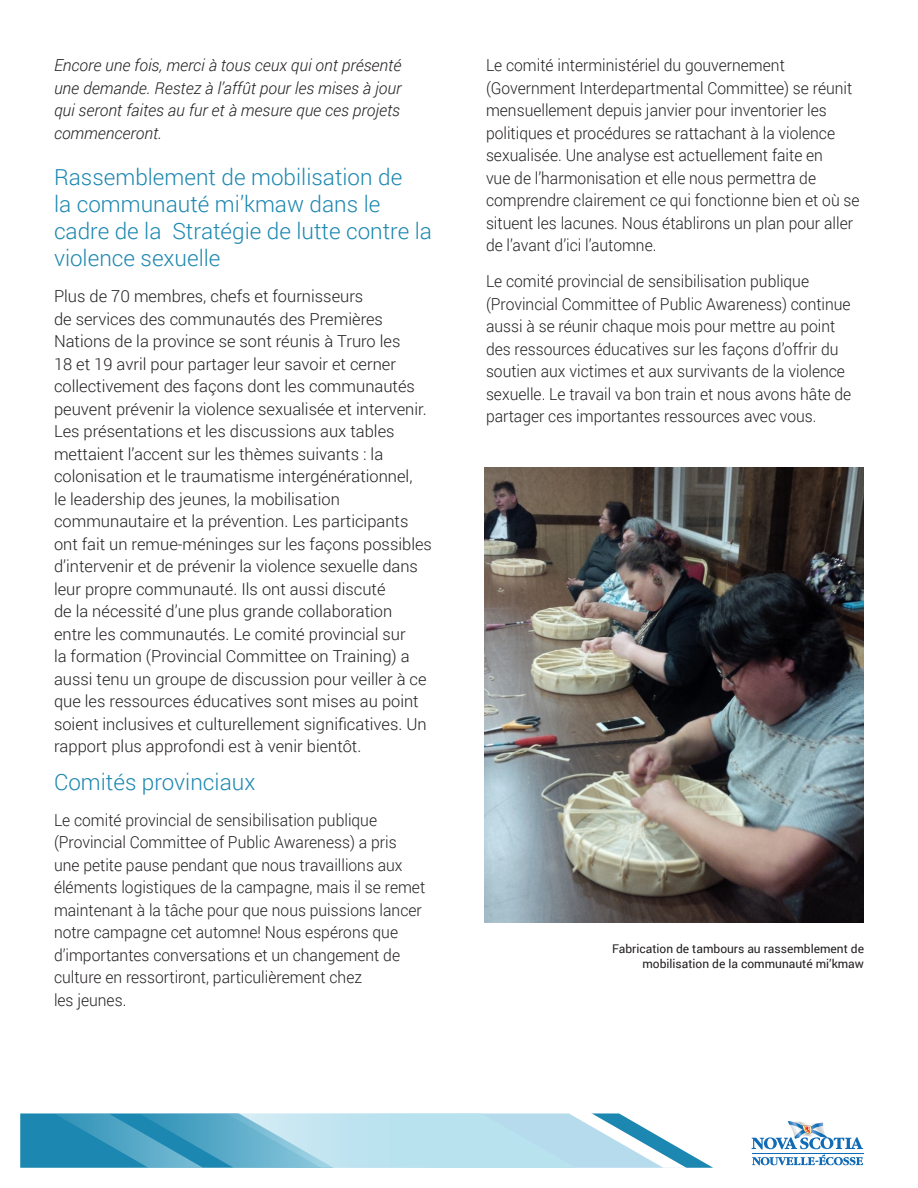
<style>
.page{position:relative;width:918px;height:1188px;background:#fff}
.page>*{position:absolute;margin:0;border:0;box-sizing:border-box;transform-origin:0 0}
.Subtitle_1{font:300 22.5px/27px "Roboto";color:#1c87b0}
.Body_Text_-_Main{font:300 16.5px/22.5px "Roboto";color:#231f20;scale:.95 1}
.Body_Text_-_Main-2{font:300 16.5px/22.5px "Roboto";color:#231f20}
.Body_Text_-_Main-3{font:italic 300 16.5px/22.5px "Roboto";color:#231f20;text-align:justify}
.t1{font:12px/14.4px "Roboto";color:#231f20;text-align:right}
</style>
<div class="page">
<svg style="left:752px;top:1155px;width:111px;height:10px"></svg>
<hr style="left:752px;top:1153px;width:112px;height:1px;background:#106bb6">
<svg style="left:752px;top:1121px;width:111px;height:28px"></svg>
<svg style="left:20px;top:1113px;width:693px;height:55px;background:#8dc6db"></svg>
<img style="left:485px;top:468px;width:379px;height:454px">
<p class="Body_Text_-_Main-3" style="left:54px;top:54px;width:349px">Encore une fois, merci à tous ceux qui ont présenté une demande. Restez à l’affût pour les mises à jour qui seront faites au fur et à mesure que ces projets commenceront.</p>
<p class="Subtitle_1" style="left:54px;top:163px;width:379px">Rassemblement de mobilisation de<br>la communauté mi’kmaw dans le cadre de la Stratégie de lutte contre la violence sexuelle</p>
<p class="Body_Text_-_Main-2" style="left:54px;top:285px;width:379px">Plus de 70 membres, chefs et fournisseurs<br>de services des communautés des Premières Nations de la province se sont réunis à Truro les<br>18 et 19 avril pour partager leur savoir et cerner collectivement des façons dont les communautés peuvent prévenir la violence sexualisée et intervenir.<br>Les présentations et les discussions aux tables mettaient l’accent sur les thèmes suivants : la colonisation et le traumatisme intergénérationnel,<br>le leadership des jeunes, la mobilisation communautaire et la prévention. Les participants ont fait un remue-méninges sur les façons possibles d’intervenir et de prévenir la violence sexuelle dans leur propre communauté. Ils ont aussi discuté<br>de la nécessité d’une plus grande collaboration entre les communautés. Le comité provincial sur<br>la formation (Provincial Committee on Training) a aussi tenu un groupe de discussion pour veiller à ce que les ressources éducatives sont mises au point soient inclusives et culturellement significatives. Un rapport plus approfondi est à venir bientôt.</p>
<p class="Subtitle_1" style="left:54px;top:768px;width:203px">Comités provinciaux</p>
<p class="Body_Text_-_Main" style="left:54px;top:808px;width:392px">Le comité provincial de sensibilisation publique (Provincial Committee of Public Awareness) a pris une petite pause pendant que nous travaillions aux éléments logistiques de la campagne, mais il se remet maintenant à la tâche pour que nous puissions lancer notre campagne cet automne! Nous espérons que d’importantes conversations et un changement de culture en ressortiront, particulièrement chez<br>les jeunes.</p>
<p class="Body_Text_-_Main" style="left:486px;top:54px;width:395px">Le comité interministériel du gouvernement (Government Interdepartmental Committee) se réunit mensuellement depuis janvier pour inventorier les politiques et procédures se rattachant à la violence sexualisée. Une analyse est actuellement faite en<br>vue de l’harmonisation et elle nous permettra de comprendre clairement ce qui fonctionne bien et où se situent les lacunes. Nous établirons un plan pour aller de l’avant d’ici l’automne.</p>
<p class="Body_Text_-_Main" style="left:486px;top:270px;width:386px">Le comité provincial de sensibilisation publique (Provincial Committee of Public Awareness) continue aussi à se réunir chaque mois pour mettre au point des ressources éducatives sur les façons d’offrir du soutien aux victimes et aux survivants de la violence sexuelle. Le travail va bon train et nous avons hâte de partager ces importantes ressources avec vous.</p>
<p class="t1" style="left:612px;top:942px;width:253px">Fabrication de tambours au rassemblement de mobilisation de la communauté mi’kmaw</p>
</div>
